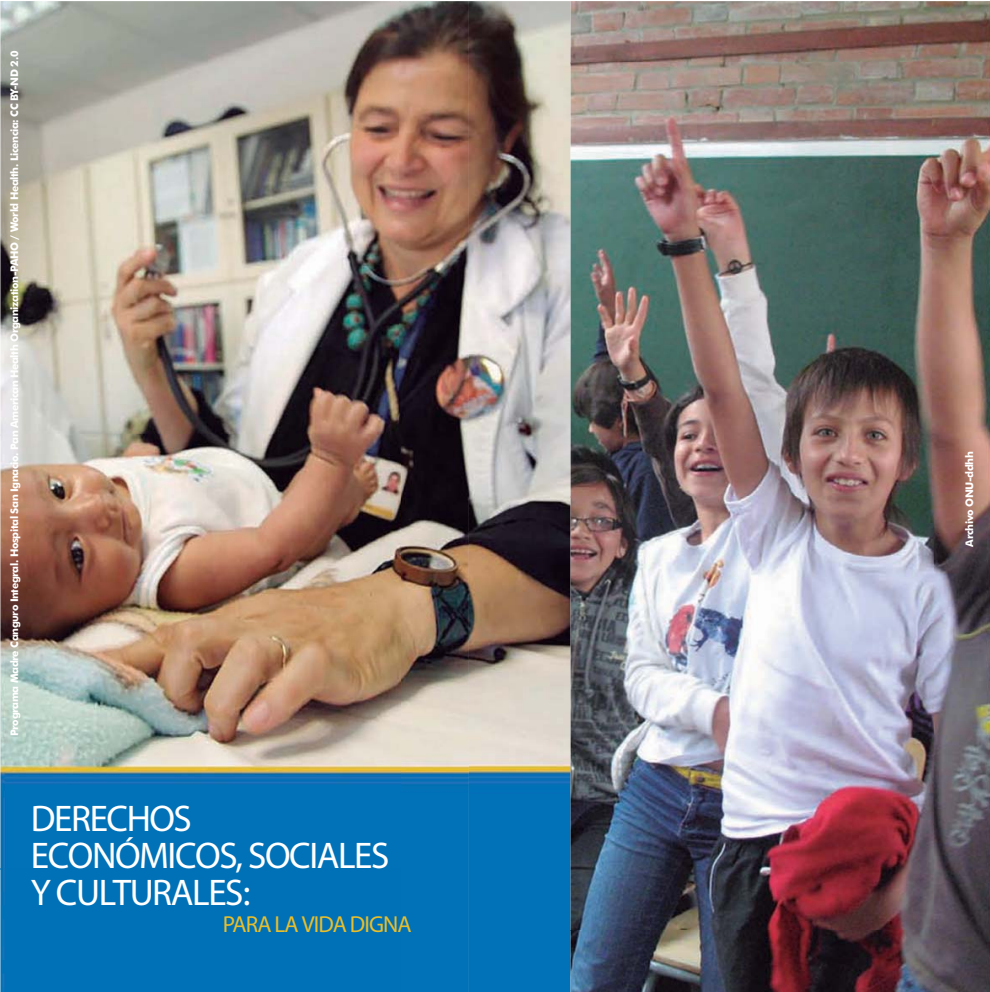
<style>
.page{position:relative;width:990px;height:992px;background:#fff}
.page>*{position:absolute;margin:0;border:0;box-sizing:border-box;transform-origin:0 0}
.t1{font:800 37.1px/36.6px "Futura BT";letter-spacing:-.04em;color:#fff}
.t2{font:italic 800 23.1px "Futura BT";letter-spacing:-.04em;color:#e9be2b}
.t3{font:700 10.5px "Futura BT";letter-spacing:-.04em;color:#fff}
</style>
<div class="page">
<img style="left:570px;top:1px;width:420px;height:61px">
<img style="left:570px;top:62px;width:420px;height:929px">
<img style="left:0;top:1px;width:570px;height:990px">
<p class="t3" style="left:10px;top:735px;width:686px;rotate:-90deg">Programa Madre Canguro Integral. Hospital San Ignacio. Pan American Health Organization-PAHO / World Health. Licencia: CC BY-ND 2.0</p>
<h1 class="t1" style="left:31px;top:800px;width:360px">DERECHOS<br>ECONÓMICOS, SOCIALES<br>Y CULTURALES:</h1>
<h2 class="t2" style="left:223px;top:910px;width:190px">PARA LA VIDA DIGNA</h2>
<p class="t3" style="left:965px;top:546px;width:97px;rotate:-90deg">Archivo ONU-ddhh</p>
</div>
